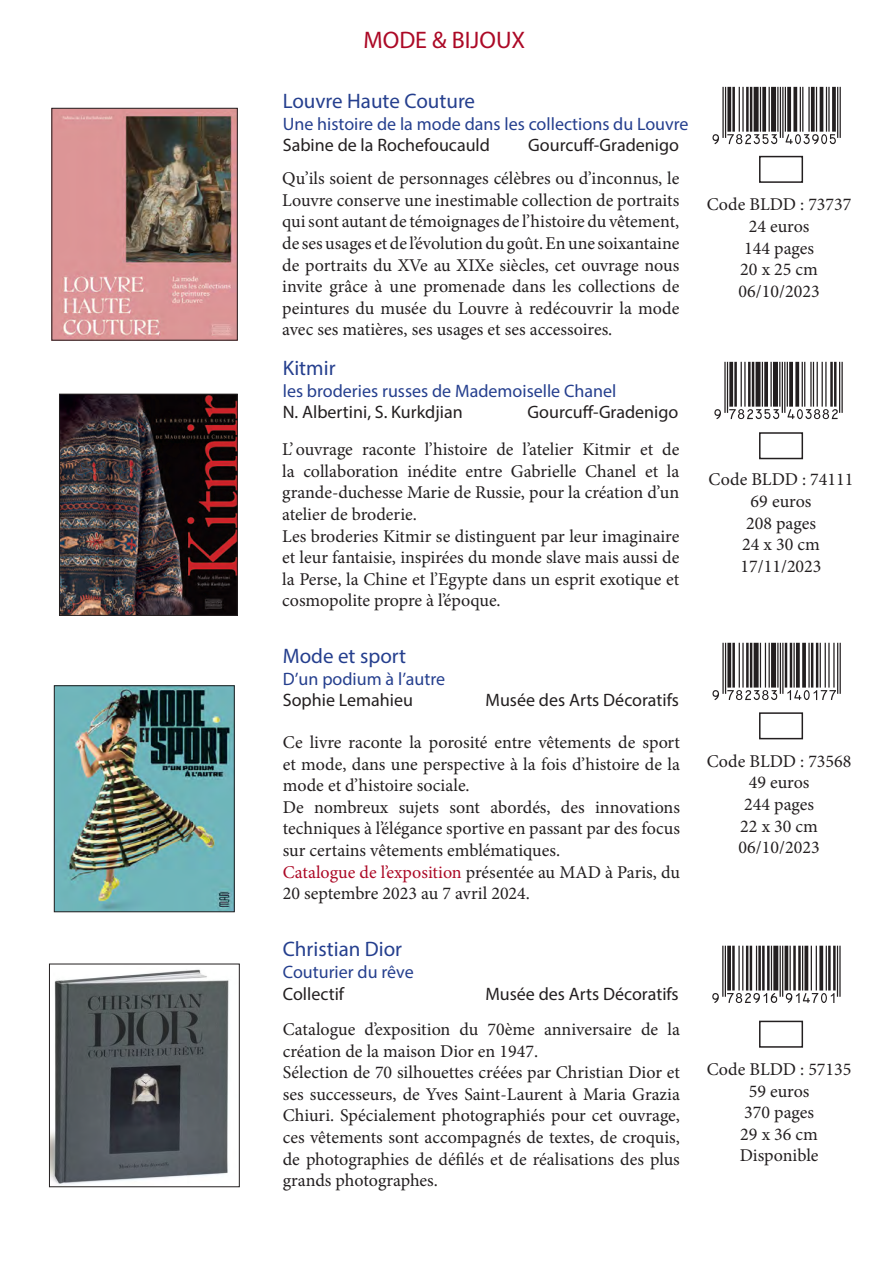
<style>
.page{position:relative;width:893px;height:1263px;background:#fff}
.page>*{position:absolute;margin:0;border:0;box-sizing:border-box;transform-origin:0 0}
.t1{font:24px "Myriad Pro";color:#ac0926}
.t2{font:21px "Myriad Pro";color:#253f8e}
.t3{font:18px/21.6px "Minion Pro";color:#231f20;text-align:justify}
.t4{font:18px "Myriad Pro";color:#231f20}
.t5{font:18px "Myriad Pro";color:#253f8e}
.s1{color:#ac0926}
</style>
<div class="page">
<div style="left:759px;top:156px;width:44px;height:27px;border:2px solid #231f20"></div>
<div style="left:759px;top:432px;width:44px;height:27px;border:2px solid #231f20"></div>
<div style="left:759px;top:712px;width:44px;height:27px;border:2px solid #231f20"></div>
<div style="left:759px;top:1021px;width:44px;height:27px;border:2px solid #231f20"></div>
<img style="left:51px;top:969px;width:178px;height:216px">
<img style="left:56px;top:687px;width:176px;height:223px">
<div style="left:54px;top:685px;width:180px;height:227px;border:1px solid #231f20"></div>
<img style="left:54px;top:110px;width:181px;height:228px">
<img style="left:61px;top:396px;width:174px;height:217px">
<div style="left:59px;top:394px;width:178px;height:221px;border:1px solid #231f20"></div>
<p class="t1" style="left:363px;top:25px;width:163px">MODE &amp; BIJOUX</p>
<p class="t2" style="left:283px;top:88px;width:194px">Louvre Haute Couture</p>
<p class="t5" style="left:283px;top:113px;width:407px">Une histoire de la mode dans les collections du Louvre</p>
<p class="t4" style="left:283px;top:134px;width:209px">Sabine de la Rochefoucauld</p>
<p class="t4" style="left:528px;top:134px;width:152px">Gourcuff-Gradenigo</p>
<p class="t3" style="left:282px;top:168px;width:399px">Qu’ils soient de personnages célèbres ou d’inconnus, le Louvre conserve une inestimable collection de portraits qui sont autant de témoignages de l’histoire du vêtement, de ses usages et de l’évolution du goût. En une soixantaine de portraits du XVe au XIXe siècles, cet ouvrage nous invite grâce à une promenade dans les collections de peintures du musée du Louvre à redécouvrir la mode avec ses matières, ses usages et ses accessoires.</p>
<p class="t2" style="left:283px;top:355px;width:54px">Kitmir</p>
<p class="t5" style="left:283px;top:379px;width:335px">les broderies russes de Mademoiselle Chanel</p>
<p class="t4" style="left:283px;top:401px;width:181px">N. Albertini, S. Kurkdjian</p>
<p class="t4" style="left:527px;top:401px;width:152px">Gourcuff-Gradenigo</p>
<p class="t3" style="left:282px;top:439px;width:399px">L’ouvrage raconte l’histoire de l’atelier Kitmir et de la collaboration inédite entre Gabrielle Chanel et la grande-duchesse Marie de Russie, pour la création d’un atelier de broderie.</p>
<p class="t3" style="left:282px;top:525px;width:399px">Les broderies Kitmir se distinguent par leur imaginaire et leur fantaisie, inspirées du monde slave mais aussi de la Perse, la Chine et l’Egypte dans un esprit exotique et cosmopolite propre à l’époque.</p>
<p class="t2" style="left:283px;top:643px;width:125px">Mode et sport</p>
<p class="t5" style="left:283px;top:668px;width:164px">D’un podium à l’autre</p>
<p class="t4" style="left:283px;top:689px;width:132px">Sophie Lemahieu</p>
<p class="t4" style="left:485px;top:689px;width:195px">Musée des Arts Décoratifs</p>
<p class="t3" style="left:283px;top:731px;width:399px">Ce livre raconte la porosité entre vêtements de sport et mode, dans une perspective à la fois d’histoire de la mode et d’histoire sociale.</p>
<p class="t3" style="left:283px;top:796px;width:399px">De nombreux sujets sont abordés, des innovations techniques à l’élégance sportive en passant par des focus sur certains vêtements emblématiques.</p>
<p class="t3" style="left:283px;top:861px;width:399px"><span class="s1">Catalogue de l’exposition</span> présentée au MAD à Paris, du<br>20 septembre 2023 au 7 avril 2024.</p>
<p class="t2" style="left:283px;top:936px;width:121px">Christian Dior</p>
<p class="t5" style="left:283px;top:961px;width:132px">Couturier du rêve</p>
<p class="t4" style="left:283px;top:982px;width:63px">Collectif</p>
<p class="t4" style="left:485px;top:982px;width:195px">Musée des Arts Décoratifs</p>
<p class="t3" style="left:283px;top:1018px;width:399px">Catalogue d’exposition du 70ème anniversaire de la création de la maison Dior en 1947.</p>
<p class="t3" style="left:283px;top:1062px;width:399px">Sélection de 70 silhouettes créées par Christian Dior et ses successeurs, de Yves Saint-Laurent à Maria Grazia Chiuri. Spécialement photographiés pour cet ouvrage, ces vêtements sont accompagnés de textes, de croquis, de photographies de défilés et de réalisations des plus grands photographes.</p>
<p class="t3" style="left:707px;top:194px;width:146px">Code BLDD : 73737</p>
<p class="t3" style="left:749px;top:216px;width:62px">24 euros</p>
<p class="t3" style="left:744px;top:237px;width:71px">144 pages</p>
<p class="t3" style="left:740px;top:259px;width:79px">20 x 25 cm</p>
<p class="t3" style="left:739px;top:280px;width:83px">06/10/2023</p>
<p class="t3" style="left:709px;top:469px;width:146px">Code BLDD : 74111</p>
<p class="t3" style="left:751px;top:490px;width:62px">69 euros</p>
<p class="t3" style="left:746px;top:512px;width:71px">208 pages</p>
<p class="t3" style="left:742px;top:534px;width:79px">24 x 30 cm</p>
<p class="t3" style="left:740px;top:555px;width:83px">17/11/2023</p>
<p class="t3" style="left:707px;top:750px;width:146px">Code BLDD : 73568</p>
<p class="t3" style="left:749px;top:772px;width:62px">49 euros</p>
<p class="t3" style="left:744px;top:793px;width:71px">244 pages</p>
<p class="t3" style="left:740px;top:815px;width:79px">22 x 30 cm</p>
<p class="t3" style="left:739px;top:837px;width:83px">06/10/2023</p>
<p class="t3" style="left:707px;top:1058px;width:146px">Code BLDD : 57135</p>
<p class="t3" style="left:749px;top:1080px;width:62px">59 euros</p>
<p class="t3" style="left:744px;top:1102px;width:71px">370 pages</p>
<p class="t3" style="left:740px;top:1123px;width:79px">29 x 36 cm</p>
<p class="t3" style="left:740px;top:1145px;width:80px">Disponible</p>
</div>
